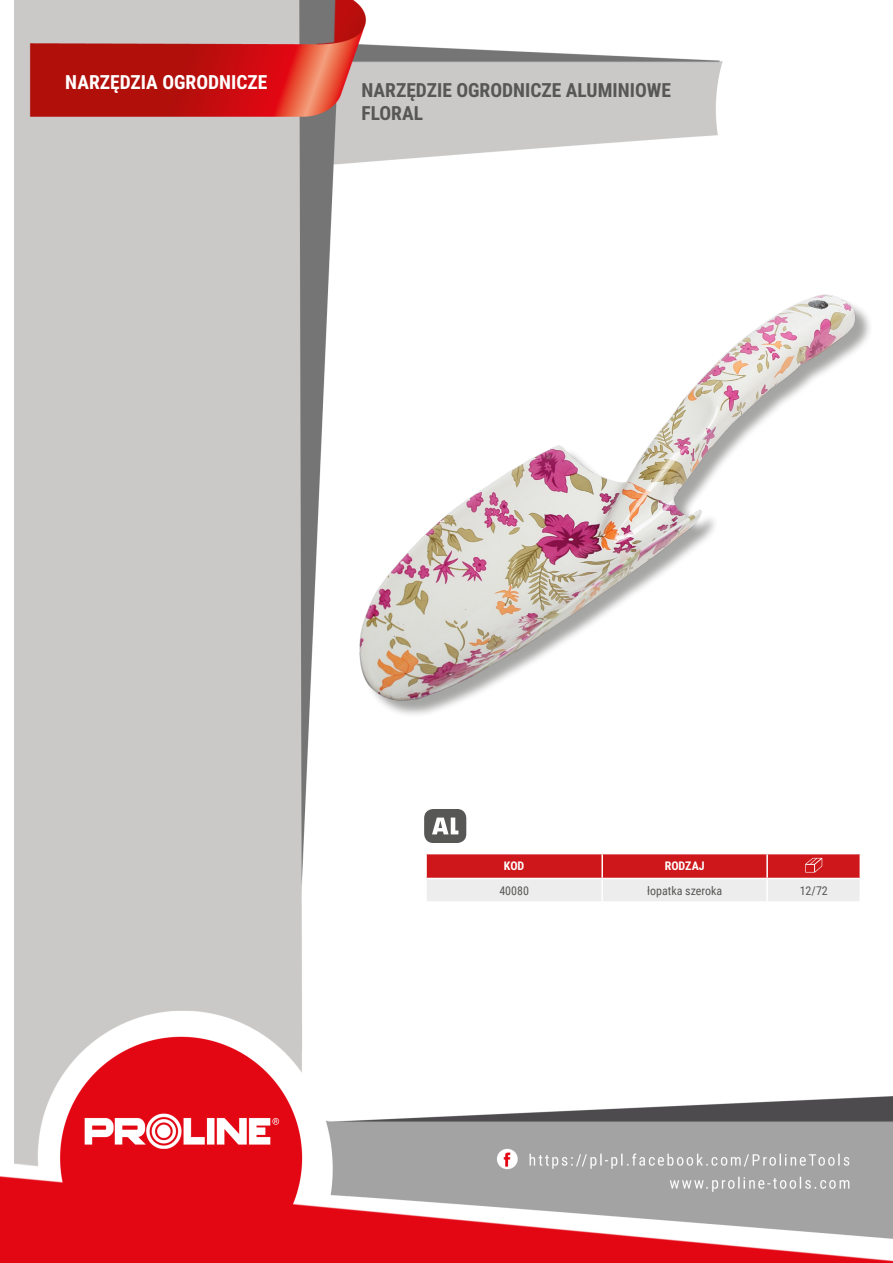
<style>
.page{position:relative;width:893px;height:1263px;background:#fff}
.page>*{position:absolute;margin:0;border:0;box-sizing:border-box;transform-origin:0 0}
.Lewo_bez_dzielenia{font:700 19.5px/23.4px "Roboto Condensed";color:#575756}
.NagĹ_Ăłwek{font:700 19.5px "Roboto Condensed";color:#fff}
.Center{font:12px "Roboto Condensed";color:#575756}
.Ĺšrodek_bez_dzieleni{font:700 12px "Roboto Condensed";color:#fff}
.Indeks{font:12px "Roboto Condensed";color:#575756}
.Tabelka_nagĹ_Ăłwek{font:700 12px "Roboto Condensed";color:#fff}
</style>
<div class="page">
<img style="left:0;top:0;width:893px;height:1263px">
<hr style="left:425px;top:854px;width:2px;height:24px;background:#fff">
<hr style="left:425px;top:879px;width:2px;height:22px;background:#fff">
<hr style="left:425px;top:853px;width:177px;height:1px;background:#fff">
<hr style="left:425px;top:878px;width:177px;height:1px;background:#fff">
<hr style="left:425px;top:901px;width:177px;height:2px;background:#fff">
<hr style="left:602px;top:901px;width:165px;height:2px;background:#fff">
<hr style="left:767px;top:901px;width:94px;height:2px;background:#fff">
<svg style="left:426px;top:853px;width:435px;height:48px;background:#df898a"></svg>
<div style="left:425px;top:810px;width:41px;height:32px;background:#575756;border-radius:8px"></div>
<div style="left:424px;top:809px;width:42px;height:34px;border:1px solid #575756;border-radius:8px"></div>
<svg style="left:432px;top:817px;width:26px;height:17px"></svg>
<div style="left:363px;top:297px;width:510px;height:421px;background:#1d1d1b;opacity:.4"></div>
<img style="left:360px;top:295px;width:496px;height:405px">
<p class="NagĹ_Ăłwek" style="left:65px;top:69px;width:204px">NARZĘDZIA OGRODNICZE</p>
<p class="Lewo_bez_dzielenia" style="left:361px;top:77px;width:311px">NARZĘDZIE OGRODNICZE ALUMINIOWE<br>FLORAL</p>
<p class="Tabelka_nagĹ_Ăłwek" style="left:504px;top:858px;width:22px">KOD</p>
<p class="Ĺšrodek_bez_dzieleni" style="left:665px;top:858px;width:42px">RODZAJ</p>
<p class="Indeks" style="left:499px;top:882px;width:31px">40080</p>
<p class="Center" style="left:647px;top:882px;width:77px">łopatka szeroka</p>
<p class="Center" style="left:800px;top:882px;width:30px">12/72</p>
</div>
